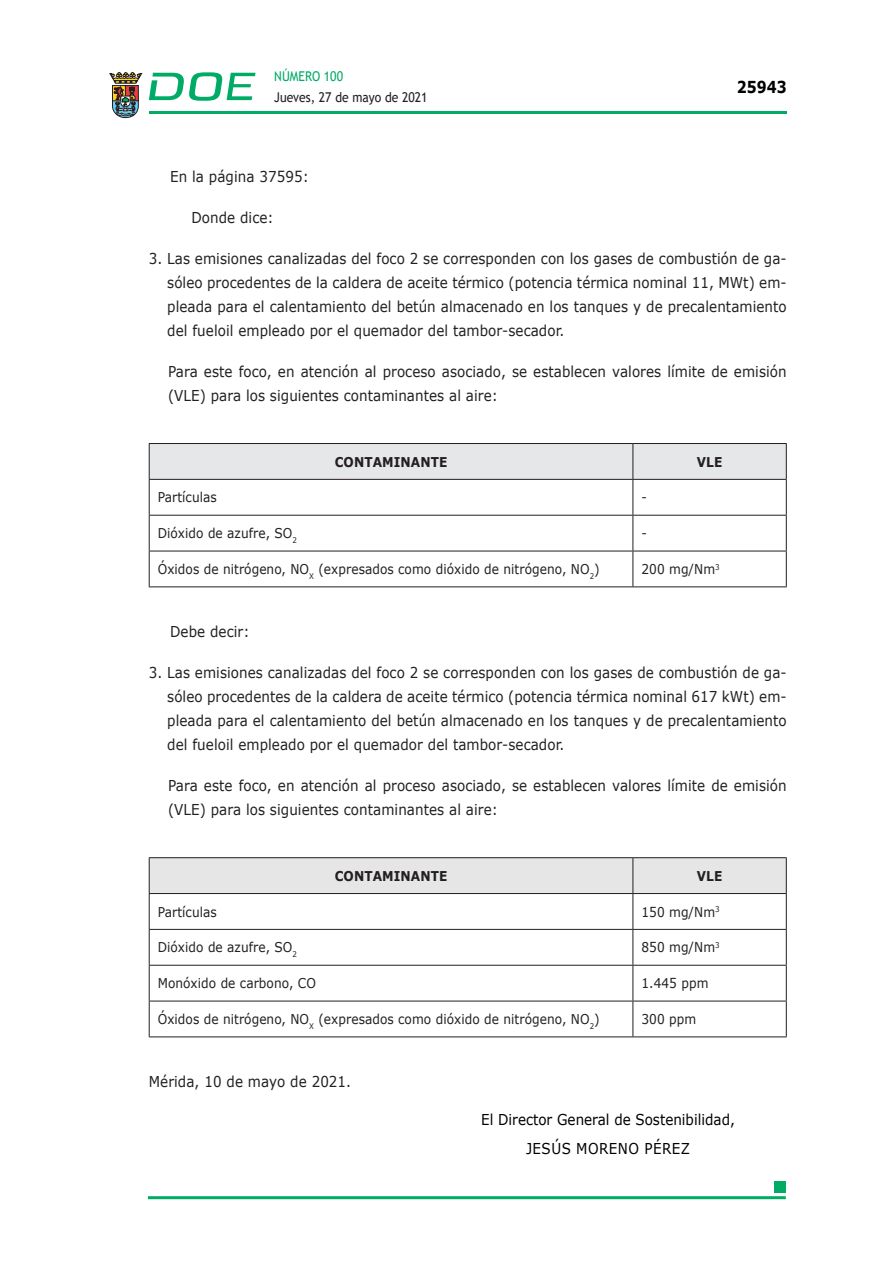
<style>
.page{position:relative;width:893px;height:1263px;background:#fff}
.page>*{position:absolute;margin:0;border:0;box-sizing:border-box;transform-origin:0 0}
.t1{font:700 16.5px "Verdana";color:#000;scale:.85 1}
.CUERPO_DE_TEXTO{font:15px/24px "Verdana";letter-spacing:.005em;color:#231f20;text-align:justify;scale:.9 1}
.CARGO{font:15px "Verdana";color:#000;scale:.9 1}
.FIRMA{font:15px "Verdana";letter-spacing:.035em;color:#000;scale:.9 1}
.CUERPO_DE_TEXTO-2{font:13.5px "Verdana";letter-spacing:.005em;color:#231f20;scale:.9 1}
.CUERPO_DE_TEXTO-3{font:700 13.5px "Verdana";letter-spacing:.005em;color:#231f20;scale:.9 1}
.t2{font:13.5px "Trebuchet MS";color:#231f20;scale:.9 1}
.t3{font:13.5px "Trebuchet MS";color:#00ab67;scale:.9 1}
</style>
<div class="page">
<hr style="left:149px;top:111px;width:638px;height:3px;background:#00ab66">
<svg style="left:109px;top:72px;width:33px;height:46px"></svg>
<svg style="left:149px;top:72px;width:106px;height:29px"></svg>
<hr style="left:148px;top:1196px;width:638px;height:3px;background:#00ab66">
<div style="left:775px;top:1181px;width:11px;height:11px;background:#00ab66"></div>
<div style="left:150px;top:444px;width:636px;height:35px;background:#e6e7e9"></div>
<hr style="left:149px;top:443px;width:484px;height:1px;background:#231f20">
<hr style="left:149px;top:444px;width:1px;height:35px;background:#231f20">
<hr style="left:633px;top:443px;width:154px;height:1px;background:#231f20">
<hr style="left:632px;top:444px;width:1px;height:35px;background:#231f20">
<hr style="left:786px;top:444px;width:1px;height:35px;background:#231f20">
<hr style="left:149px;top:479px;width:484px;height:1px;background:#231f20">
<hr style="left:149px;top:480px;width:1px;height:35px;background:#231f20">
<hr style="left:633px;top:479px;width:154px;height:1px;background:#231f20">
<hr style="left:632px;top:480px;width:1px;height:35px;background:#231f20">
<hr style="left:786px;top:480px;width:1px;height:35px;background:#231f20">
<hr style="left:149px;top:515px;width:484px;height:1px;background:#231f20">
<hr style="left:149px;top:516px;width:1px;height:35px;background:#231f20">
<hr style="left:633px;top:515px;width:154px;height:1px;background:#231f20">
<hr style="left:632px;top:516px;width:1px;height:35px;background:#231f20">
<hr style="left:786px;top:516px;width:1px;height:35px;background:#231f20">
<hr style="left:149px;top:551px;width:484px;height:1px;background:#231f20">
<hr style="left:149px;top:551px;width:1px;height:35px;background:#231f20">
<hr style="left:633px;top:551px;width:154px;height:1px;background:#231f20">
<hr style="left:632px;top:551px;width:1px;height:35px;background:#231f20">
<hr style="left:786px;top:551px;width:1px;height:35px;background:#231f20">
<hr style="left:149px;top:586px;width:484px;height:1px;background:#231f20">
<hr style="left:633px;top:586px;width:154px;height:1px;background:#231f20">
<div style="left:150px;top:858px;width:636px;height:35px;background:#e6e6e6"></div>
<hr style="left:149px;top:857px;width:484px;height:1px;background:#231f20">
<hr style="left:149px;top:858px;width:1px;height:35px;background:#231f20">
<hr style="left:633px;top:857px;width:154px;height:1px;background:#231f20">
<hr style="left:632px;top:858px;width:1px;height:35px;background:#231f20">
<hr style="left:786px;top:858px;width:1px;height:35px;background:#231f20">
<hr style="left:149px;top:893px;width:484px;height:1px;background:#231f20">
<hr style="left:149px;top:894px;width:1px;height:35px;background:#231f20">
<hr style="left:633px;top:893px;width:154px;height:1px;background:#231f20">
<hr style="left:632px;top:894px;width:1px;height:35px;background:#231f20">
<hr style="left:786px;top:894px;width:1px;height:35px;background:#231f20">
<hr style="left:149px;top:929px;width:484px;height:1px;background:#231f20">
<hr style="left:149px;top:930px;width:1px;height:35px;background:#231f20">
<hr style="left:633px;top:929px;width:154px;height:1px;background:#231f20">
<hr style="left:632px;top:930px;width:1px;height:35px;background:#231f20">
<hr style="left:786px;top:930px;width:1px;height:35px;background:#231f20">
<hr style="left:149px;top:965px;width:484px;height:1px;background:#231f20">
<hr style="left:149px;top:965px;width:1px;height:36px;background:#231f20">
<hr style="left:633px;top:965px;width:154px;height:1px;background:#231f20">
<hr style="left:632px;top:965px;width:1px;height:36px;background:#231f20">
<hr style="left:786px;top:965px;width:1px;height:36px;background:#231f20">
<hr style="left:149px;top:1001px;width:484px;height:1px;background:#231f20">
<hr style="left:149px;top:1001px;width:1px;height:35px;background:#231f20">
<hr style="left:633px;top:1001px;width:154px;height:1px;background:#231f20">
<hr style="left:632px;top:1001px;width:1px;height:35px;background:#231f20">
<hr style="left:786px;top:1001px;width:1px;height:35px;background:#231f20">
<hr style="left:149px;top:1036px;width:484px;height:1px;background:#231f20">
<hr style="left:633px;top:1036px;width:154px;height:1px;background:#231f20">
<p class="t3" style="left:274px;top:67px;width:78px">NÚMERO 100</p>
<p class="t2" style="left:274px;top:88px;width:172px">Jueves, 27 de mayo de 2021</p>
<p class="t1" style="left:737px;top:75px;width:60px">25943</p>
<p class="CUERPO_DE_TEXTO" style="left:170px;top:164px;width:156px">En la página 37595:</p>
<p class="CUERPO_DE_TEXTO" style="left:191px;top:205px;width:93px">Donde dice:</p>
<p class="CUERPO_DE_TEXTO" style="left:167px;top:246px;width:690px;text-indent:-18px">3. Las emisiones canalizadas del foco 2 se corresponden con los gases de combustión de ga&shy;sóleo procedentes de la caldera de aceite térmico (potencia térmica nominal 11, MWt) em&shy;pleada para el calentamiento del betún almacenado en los tanques y de precalentamiento del fueloil empleado por el quemador del tambor-secador.</p>
<p class="CUERPO_DE_TEXTO" style="left:168px;top:359px;width:689px">Para este foco, en atención al proceso asociado, se establecen valores límite de emisión (VLE) para los siguientes contaminantes al aire:</p>
<p class="CUERPO_DE_TEXTO-3" style="left:335px;top:452px;width:127px">CONTAMINANTE</p>
<p class="CUERPO_DE_TEXTO-3" style="left:697px;top:452px;width:30px">VLE</p>
<p class="CUERPO_DE_TEXTO-2" style="left:158px;top:488px;width:67px">Partículas</p>
<p class="CUERPO_DE_TEXTO-2" style="left:641px;top:488px;width:8px">-</p>
<p class="CUERPO_DE_TEXTO-2" style="left:158px;top:524px;width:156px">Dióxido de azufre, SO<sub>2</sub></p>
<p class="CUERPO_DE_TEXTO-2" style="left:641px;top:524px;width:8px">-</p>
<p class="CUERPO_DE_TEXTO-2" style="left:158px;top:560px;width:493px">Óxidos de nitrógeno, NO<sub>X</sub> (expresados como dióxido de nitrógeno, NO<sub>2</sub>)</p>
<p class="CUERPO_DE_TEXTO-2" style="left:641px;top:560px;width:88px">200 mg/Nm<sup>3</sup></p>
<p class="CUERPO_DE_TEXTO" style="left:170px;top:619px;width:90px">Debe decir:</p>
<p class="CUERPO_DE_TEXTO" style="left:167px;top:660px;width:690px;text-indent:-18px">3. Las emisiones canalizadas del foco 2 se corresponden con los gases de combustión de ga&shy;sóleo procedentes de la caldera de aceite térmico (potencia térmica nominal 617 kWt) em&shy;pleada para el calentamiento del betún almacenado en los tanques y de precalentamiento del fueloil empleado por el quemador del tambor-secador.</p>
<p class="CUERPO_DE_TEXTO" style="left:168px;top:773px;width:689px">Para este foco, en atención al proceso asociado, se establecen valores límite de emisión (VLE) para los siguientes contaminantes al aire:</p>
<p class="CUERPO_DE_TEXTO-3" style="left:335px;top:866px;width:127px">CONTAMINANTE</p>
<p class="CUERPO_DE_TEXTO-3" style="left:697px;top:866px;width:30px">VLE</p>
<p class="CUERPO_DE_TEXTO-2" style="left:158px;top:902px;width:67px">Partículas</p>
<p class="CUERPO_DE_TEXTO-2" style="left:641px;top:902px;width:88px">150 mg/Nm<sup>3</sup></p>
<p class="CUERPO_DE_TEXTO-2" style="left:158px;top:938px;width:156px">Dióxido de azufre, SO<sub>2</sub></p>
<p class="CUERPO_DE_TEXTO-2" style="left:641px;top:938px;width:88px">850 mg/Nm<sup>3</sup></p>
<p class="CUERPO_DE_TEXTO-2" style="left:158px;top:974px;width:177px">Monóxido de carbono, CO</p>
<p class="CUERPO_DE_TEXTO-2" style="left:641px;top:974px;width:76px">1.445 ppm</p>
<p class="CUERPO_DE_TEXTO-2" style="left:158px;top:1010px;width:493px">Óxidos de nitrógeno, NO<sub>X</sub> (expresados como dióxido de nitrógeno, NO<sub>2</sub>)</p>
<p class="CUERPO_DE_TEXTO-2" style="left:641px;top:1010px;width:62px">300 ppm</p>
<p class="CUERPO_DE_TEXTO" style="left:149px;top:1069px;width:226px">Mérida, 10 de mayo de 2021.</p>
<p class="CARGO" style="left:481px;top:1109px;width:283px">El Director General de Sostenibilidad,</p>
<p class="FIRMA" style="left:526px;top:1138px;width:184px">JESÚS MORENO PÉREZ</p>
</div>
